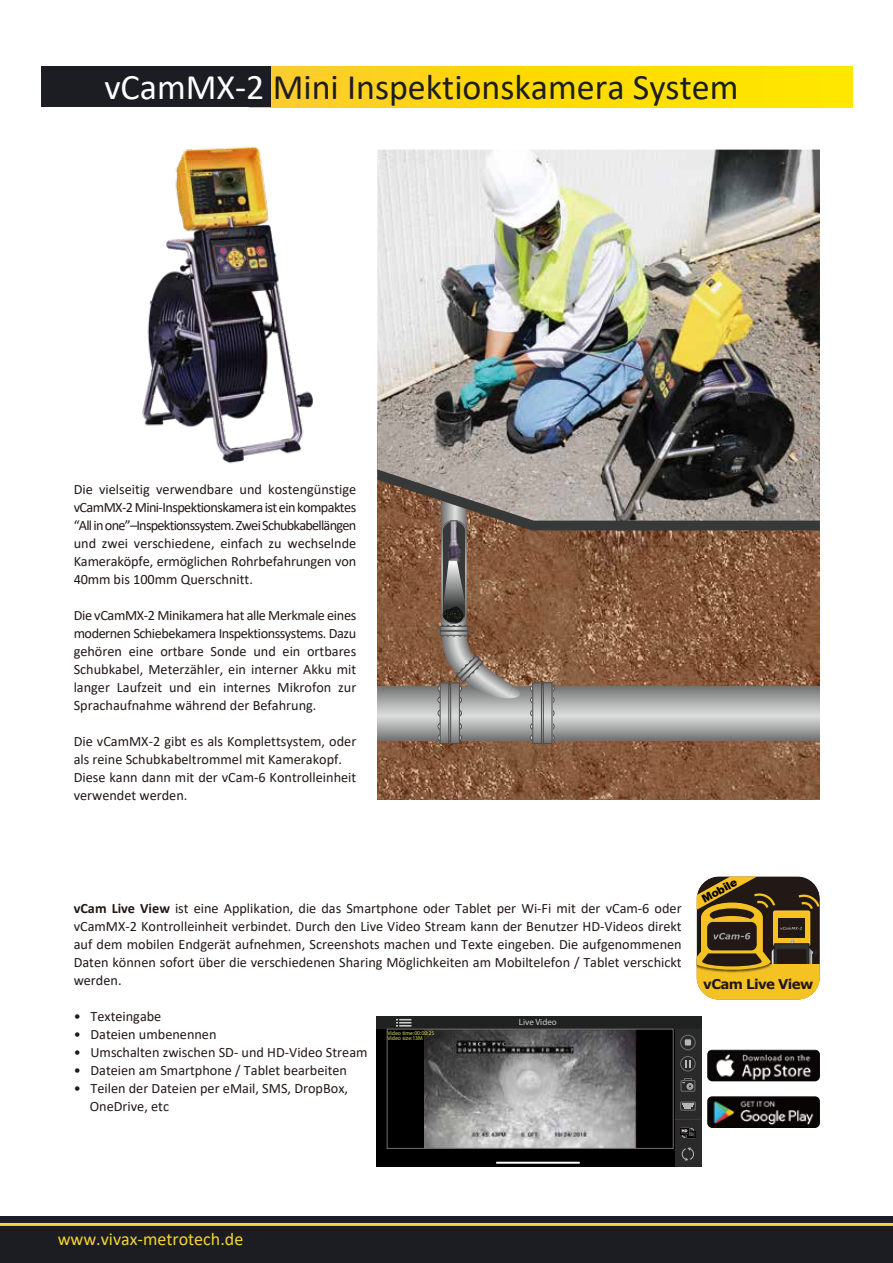
<style>
.page{position:relative;width:893px;height:1263px;background:#fff}
.page>*{position:absolute;margin:0;border:0;box-sizing:border-box;transform-origin:0 0}
.t1{font:36px "Calibri";color:#1c1d23}
.t2{font:18px "Calibri";color:#f5d436}
.t3{font:14.25px/18px "Calibri";color:#221815;text-align:justify}
.t4{font:700 13.5px "Verdana";letter-spacing:-.05em;color:#221815}
.t5{font:900 10.95px "Arial";color:#040000}
.t6{font:8.85px "Myriad Pro";color:#ccc}
.t7{font:5.7px/5.6px "Myriad Pro";color:#ddda6d}
.t8{font:900 3.6px "Arial";color:#656565}
.t9{font:900 3.6px "Arial";color:#fff}
.s1{color:#fff}
.s2{font-weight:700}
</style>
<div class="page">
<div style="left:0;top:1217px;width:893px;height:46px;background:#1c1d23"></div>
<hr style="left:0;top:1223px;width:893px;height:3px;background:#f5d436">
<svg style="left:270px;top:66px;width:582px;height:41px"></svg>
<div style="left:41px;top:66px;width:229px;height:41px;background:#1c1d23"></div>
<img style="left:142px;top:147px;width:171px;height:317px">
<img style="left:377px;top:740px;width:443px;height:60px">
<svg style="left:377px;top:717px;width:443px;height:23px"></svg>
<img style="left:377px;top:150px;width:443px;height:319px">
<svg style="left:438px;top:723px;width:2px;height:18px"></svg>
<svg style="left:442px;top:717px;width:5px;height:25px"></svg>
<div style="left:440px;top:683px;width:9px;height:61px;border:1px solid #4c4c4c"></div>
<svg style="left:460px;top:723px;width:2px;height:18px"></svg>
<svg style="left:452px;top:717px;width:6px;height:25px"></svg>
<div style="left:450px;top:683px;width:10px;height:61px;border:1px solid #4c4c4c"></div>
<svg style="left:530px;top:723px;width:2px;height:18px"></svg>
<svg style="left:534px;top:717px;width:6px;height:25px"></svg>
<div style="left:532px;top:683px;width:10px;height:61px;border:1px solid #4c4c4c"></div>
<svg style="left:552px;top:723px;width:3px;height:18px"></svg>
<svg style="left:545px;top:717px;width:5px;height:25px"></svg>
<div style="left:543px;top:683px;width:9px;height:61px;border:1px solid #4c4c4c"></div>
<svg style="left:377px;top:469px;width:443px;height:248px"></svg>
<div style="left:376px;top:1016px;width:325px;height:151px;background:#000"></div>
<div style="left:376px;top:1016px;width:325px;height:13px;background:#202121"></div>
<svg style="left:396px;top:1019px;width:15px;height:7px"></svg>
<img style="left:424px;top:1031px;width:212px;height:115px">
<div style="left:387px;top:1029px;width:286px;height:119px;border:1px solid #717171"></div>
<hr style="left:496px;top:1162px;width:84px;height:2px;background:#fff">
<svg style="left:424px;top:1030px;width:9px;height:4px"></svg>
<div style="left:675px;top:1029px;width:26px;height:138px;background:#292a29"></div>
<div style="left:680px;top:1056px;width:16px;height:15px;border:1px solid #717171;border-radius:50%"></div>
<svg style="left:685px;top:1060px;width:5px;height:7px"></svg>
<div style="left:684px;top:1078px;width:8px;height:6px;border:1px solid #717171"></div>
<div style="left:681px;top:1080px;width:14px;height:11px;border:1px solid #717171"></div>
<svg style="left:682px;top:1082px;width:10px;height:7px"></svg>
<div style="left:680px;top:1102px;width:16px;height:8px;border:1px solid #717171"></div>
<svg style="left:682px;top:1103px;width:12px;height:6px"></svg>
<div style="left:686px;top:1131px;width:10px;height:7px;background:#0d0708"></div>
<svg style="left:681px;top:1127px;width:14px;height:11px"></svg>
<svg style="left:681px;top:1147px;width:13px;height:14px"></svg>
<div style="left:680px;top:1035px;width:16px;height:15px;border:1px solid #717171;border-radius:50%"></div>
<svg style="left:685px;top:1039px;width:6px;height:6px"></svg>
<svg style="left:675px;top:1119px;width:26px;height:1px"></svg>
<img style="left:707px;top:1096px;width:113px;height:32px">
<img style="left:707px;top:1049px;width:113px;height:32px">
<svg style="left:697px;top:876px;width:123px;height:124px"></svg>
<h1 class="t1" style="left:104px;top:62px;width:636px"><span class="s1">vCamMX-2</span> Mini Inspektionskamera System</h1>
<p class="t3" style="left:74px;top:479px;width:284px">Die vielseitig verwendbare und kostengünstige vCamMX-2 Mini-Inspektionskamera ist ein kompaktes “All in one”–Inspektionssystem. Zwei Schubkabellängen und zwei verschiedene, einfach zu wechselnde Kameraköpfe, ermöglichen Rohrbefahrungen von 40mm bis 100mm Querschnitt.</p>
<p class="t3" style="left:74px;top:605px;width:284px">Die vCamMX-2 Minikamera hat alle Merkmale eines modernen Schiebekamera Inspektionssystems. Dazu gehören eine ortbare Sonde und ein ortbares Schubkabel, Meterzähler, ein interner Akku mit langer Laufzeit und ein internes Mikrofon zur Sprachaufnahme während der Befahrung.</p>
<p class="t3" style="left:74px;top:731px;width:284px;text-align:left">Die vCamMX-2 gibt es als Komplettsystem, oder als reine Schubkabeltrommel mit Kamerakopf.<br>Diese kann dann mit der vCam-6 Kontrolleinheit verwendet werden.</p>
<p class="t3" style="left:74px;top:899px;width:609px"><span class="s2">vCam Live View</span> ist eine Applikation, die das Smartphone oder Tablet per Wi-Fi mit der vCam-6 oder vCamMX-2 Kontrolleinheit verbindet. Durch den Live Video Stream kann der Benutzer HD-Videos direkt auf dem mobilen Endgerät aufnehmen, Screenshots machen und Texte eingeben. Die aufgenommenen Daten können sofort über die verschiedenen Sharing Möglichkeiten am Mobiltelefon / Tablet verschickt werden.</p>
<p class="t3" style="left:74px;top:1007px;width:89px">• Texteingabe</p>
<p class="t3" style="left:74px;top:1025px;width:144px">• Dateien umbenennen</p>
<p class="t3" style="left:74px;top:1043px;width:295px">• Umschalten zwischen SD- und HD-Video Stream</p>
<p class="t3" style="left:74px;top:1061px;width:275px">• Dateien am Smartphone / Tablet bearbeiten</p>
<p class="t3" style="left:90px;top:1079px;width:260px;text-indent:-16px">• Teilen der Dateien per eMail, SMS, DropBox,<br>OneDrive, etc</p>
<p class="t6" style="left:519px;top:1016px;width:39px">Live Video</p>
<p class="t7" style="left:387px;top:1030px;width:48px">Video time:00:00:25<br>Video size:13M</p>
<p class="t5" style="left:699px;top:893px;width:40px;rotate:-29deg">Mobile</p>
<p class="t4" style="left:703px;top:974px;width:111px">vCam Live View</p>
<p class="t2" style="left:58px;top:1226px;width:187px">www.vivax-metrotech.de</p>
<p class="t9" style="left:682px;top:1128px;width:7px">HD</p>
<p class="t8" style="left:688px;top:1132px;width:7px">SD</p>
</div>
